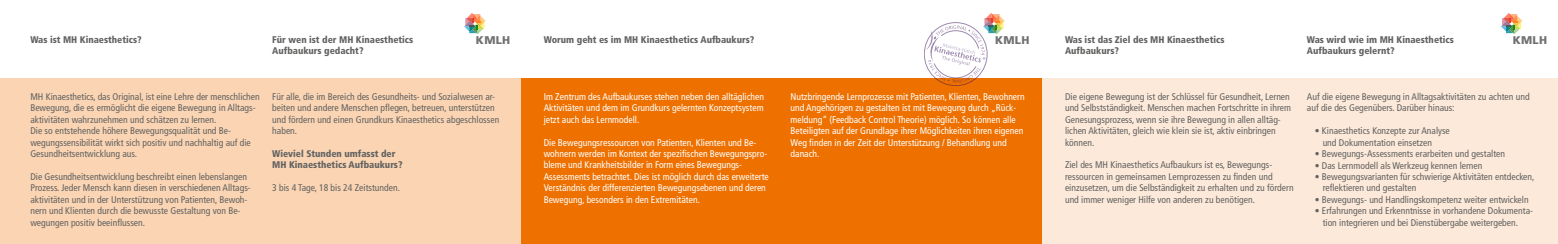
<style>
.page{position:relative;width:1558px;height:244px;background:#fff}
.page>*{position:absolute;margin:0;border:0;box-sizing:border-box;transform-origin:0 0}
.t1{font:900 11.2px "Frutiger";letter-spacing:.025em;color:#707173}
.t2{font:condensed 9.62px/11.4px "Frutiger";color:#626261}
.t3{font:condensed 9.62px/11.4px "Frutiger";color:#fff}
.t4{font:900 condensed 9.62px/11.4px "Frutiger";color:#626261}
</style>
<div class="page">
<div style="left:0;top:78px;width:521px;height:165px;background:#fad4b3"></div>
<div style="left:521px;top:78px;width:521px;height:165px;background:#ee7100"></div>
<div style="left:1042px;top:78px;width:516px;height:165px;background:#fce9d9"></div>
<svg style="left:464px;top:13px;width:21px;height:21px"></svg>
<svg style="left:1501px;top:13px;width:21px;height:21px"></svg>
<svg style="left:924px;top:13px;width:80px;height:73px"></svg>
<p class="t4" style="left:30px;top:34px;width:113px">Was ist MH Kinaesthetics?</p>
<p class="t2" style="left:30px;top:91px;width:231px">MH Kinaesthetics, das Original, ist eine Lehre der menschlichen Bewegung, die es ermöglicht die eigene Bewegung in Alltags&shy;aktivitäten wahrzunehmen und schätzen zu lernen.<br>Die so entstehende höhere Bewegungsqualität und Be&shy;wegungssensibilität wirkt sich positiv und nachhaltig auf die Gesundheitsentwicklung aus.</p>
<p class="t2" style="left:30px;top:170px;width:222px">Die Gesundheitsentwicklung beschreibt einen lebenslangen Prozess. Jeder Mensch kann diesen in verschiedenen Alltags&shy;aktivitäten und in der Unterstützung von Patienten, Bewoh&shy;nern und Klienten durch die bewusste Gestaltung von Be&shy;wegungen positiv beeinflussen.</p>
<p class="t1" style="left:476px;top:33px;width:36px">KMLH</p>
<p class="t4" style="left:544px;top:34px;width:212px">Worum geht es im MH Kinaesthetics Aufbaukurs?</p>
<p class="t1" style="left:995px;top:33px;width:36px">KMLH</p>
<p class="t1" style="left:1512px;top:33px;width:36px">KMLH</p>
<p class="t4" style="left:272px;top:34px;width:143px">Für wen ist der MH Kinaesthetics<br>Aufbaukurs gedacht?</p>
<p class="t2" style="left:272px;top:91px;width:229px">Für alle, die im Bereich des Gesundheits- und Sozialwesen ar&shy;beiten und andere Menschen pflegen, betreuen, unterstützen und fördern und einen Grundkurs Kinaesthetics abgeschlossen haben.</p>
<p class="t4" style="left:272px;top:147px;width:132px">Wieviel Stunden umfasst der<br>MH Kinaesthetics Aufbaukurs?</p>
<p class="t2" style="left:272px;top:182px;width:129px">3 bis 4 Tage, 18 bis 24 Zeitstunden.</p>
<p class="t4" style="left:1065px;top:34px;width:161px">Was ist das Ziel des MH Kinaesthetics<br>Aufbaukurs?</p>
<p class="t2" style="left:1065px;top:91px;width:228px">Die eigene Bewegung ist der Schlüssel für Gesundheit, Lernen und Selbstständigkeit. Menschen machen Fortschritte in ihrem Genesungsprozess, wenn sie ihre Bewegung in allen alltäg&shy;lichen Aktivitäten, gleich wie klein sie ist, aktiv einbringen können.</p>
<p class="t2" style="left:1065px;top:159px;width:230px">Ziel des MH Kinaesthetics Aufbaukurs ist es, Bewegungs&shy;ressourcen in gemeinsamen Lernprozessen zu finden und einzusetzen, um die Selbständigkeit zu erhalten und zu fördern und immer weniger Hilfe von anderen zu benötigen.</p>
<p class="t4" style="left:1307px;top:34px;width:149px">Was wird wie im MH Kinaesthetics<br>Aufbaukurs gelernt?</p>
<p class="t2" style="left:1307px;top:91px;width:224px">Auf die eigene Bewegung in Alltagsaktivitäten zu achten und auf die des Gegenübers. Darüber hinaus:</p>
<p class="t2" style="left:1322px;top:125px;width:129px;text-indent:-8px">• Kinaesthetics Konzepte zur Analyse und Dokumentation einsetzen</p>
<p class="t2" style="left:1314px;top:148px;width:192px">• Bewegungs-Assessments erarbeiten und gestalten</p>
<p class="t2" style="left:1314px;top:159px;width:169px">• Das Lernmodell als Werkzeug kennen lernen</p>
<p class="t2" style="left:1322px;top:170px;width:213px;text-indent:-8px">• Bewegungsvarianten für schwierige Aktivitäten entdecken, reflektieren und gestalten</p>
<p class="t2" style="left:1315px;top:193px;width:215px">• Bewegungs- und Handlingskompetenz weiter entwickeln</p>
<p class="t2" style="left:1322px;top:204px;width:211px;text-indent:-8px">• Erfahrungen und Erkenntnisse in vorhandene Dokumenta&shy;tion integrieren und bei Dienstübergabe weitergeben.</p>
<p class="t3" style="left:544px;top:91px;width:222px;text-align:justify">Im Zentrum des Aufbaukurses stehen neben den alltäglichen Aktivitäten und dem im Grundkurs gelernten Konzeptsystem jetzt auch das Lernmodell.</p>
<p class="t3" style="left:544px;top:136px;width:227px">Die Bewegungsressourcen von Patienten, Klienten und Be&shy;wohnern werden im Kontext der spezifischen Bewegungspro&shy;bleme und Krankheitsbilder in Form eines Bewegungs-Assessments betrachtet. Dies ist möglich durch das erweiterte Verständnis der differenzierten Bewegungsebenen und deren Bewegung, besonders in den Extremitäten.</p>
<p class="t3" style="left:790px;top:91px;width:236px">Nutzbringende Lernprozesse mit Patienten, Klienten, Bewohnern und Angehörigen zu gestalten ist mit Bewegung durch „Rück&shy;meldung“ (Feedback Control Theorie) möglich. So können alle Beteiligten auf der Grundlage ihrer Möglichkeiten ihren eigenen Weg finden in der Zeit der Unterstützung / Behandlung und danach.</p>
</div>
